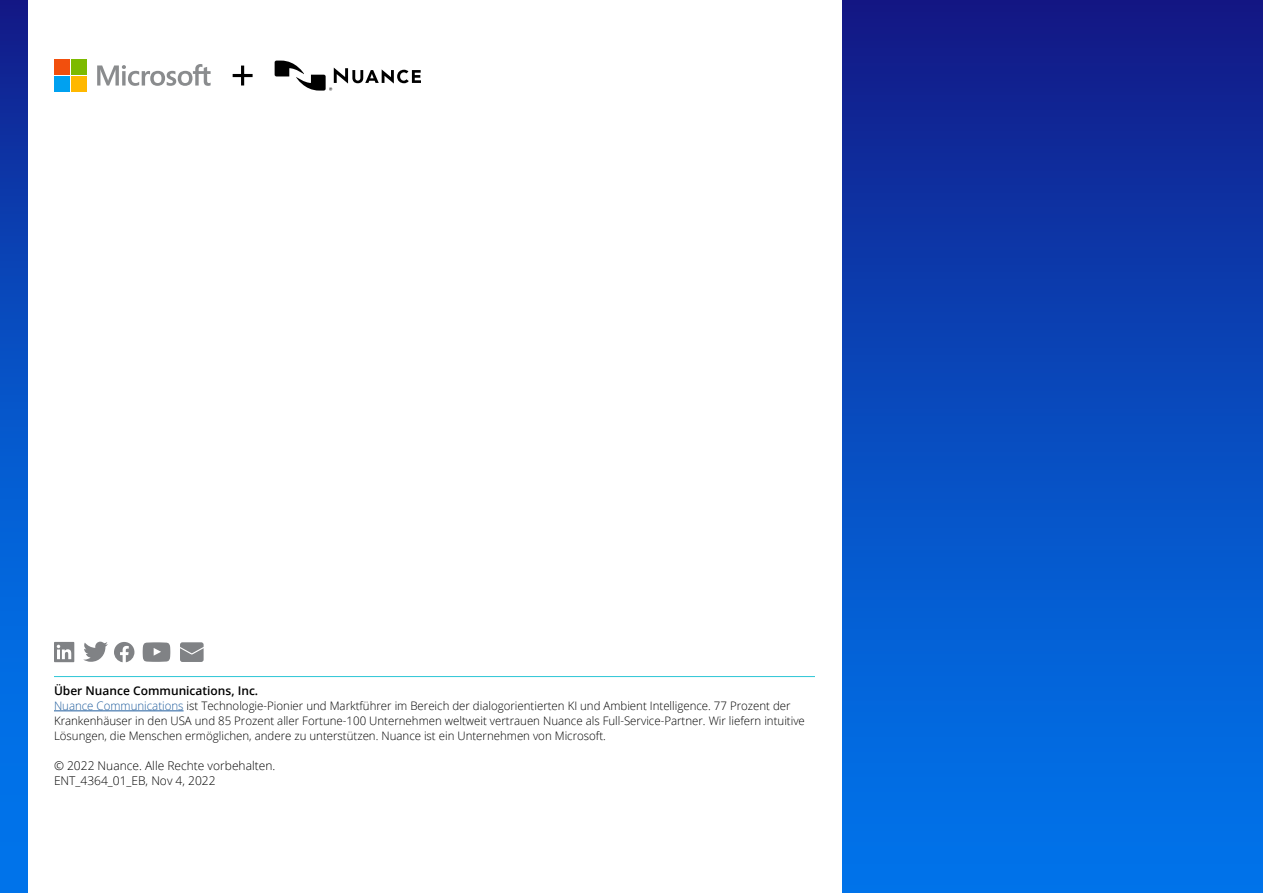
<style>
.page{position:relative;width:1263px;height:893px;background:#fff}
.page>*{position:absolute;margin:0;border:0;box-sizing:border-box;transform-origin:0 0}
.t1{font:300 12px/15px "Open Sans";color:#000}
.t2{font:600 12px "Open Sans";color:#000}
.t3{font:300 11.7px/15px "Open Sans";color:#000}
.s1{color:#215e9e}
</style>
<div class="page">
<div style="left:842px;top:0;width:421px;height:893px;background:linear-gradient(to bottom,#121b89,#007bf2)"></div>
<svg style="left:0;top:0;width:27px;height:893px;background:#0653c6"></svg>
<svg style="left:54px;top:642px;width:20px;height:20px"></svg>
<svg style="left:83px;top:642px;width:25px;height:20px"></svg>
<svg style="left:114px;top:642px;width:20px;height:20px"></svg>
<svg style="left:143px;top:642px;width:27px;height:20px"></svg>
<svg style="left:180px;top:642px;width:24px;height:20px"></svg>
<svg style="left:233px;top:66px;width:20px;height:19px"></svg>
<svg style="left:275px;top:61px;width:146px;height:30px"></svg>
<svg style="left:97px;top:64px;width:114px;height:22px"></svg>
<div style="left:54px;top:59px;width:15px;height:15px;background:#f24f0d"></div>
<div style="left:71px;top:59px;width:16px;height:15px;background:#7dba00"></div>
<div style="left:54px;top:76px;width:15px;height:16px;background:#00a1f0"></div>
<div style="left:71px;top:76px;width:16px;height:16px;background:#ffb800"></div>
<hr style="left:54px;top:676px;width:761px;height:1px;background:#2dc6d6">
<hr style="left:54px;top:711px;width:130px;height:1px;background:#215e9e">
<p class="t2" style="left:54px;top:682px;width:206px">Über Nuance Communications, Inc.</p>
<p class="t3" style="left:54px;top:698px;width:752px"><span class="s1">Nuance Communications</span> ist Technologie-Pionier und Marktführer im Bereich der dialogorientierten KI und Ambient Intelligence. 77 Prozent der<br>Krankenhäuser in den USA und 85 Prozent aller Fortune-100 Unternehmen weltweit vertrauen Nuance als Full-Service-Partner. Wir liefern intuitive<br>Lösungen, die Menschen ermöglichen, andere zu unterstützen. Nuance ist ein Unternehmen von Microsoft.</p>
<p class="t1" style="left:54px;top:758px;width:223px">© 2022 Nuance. Alle Rechte vorbehalten.<br>ENT_4364_01_EB, Nov 4, 2022</p>
</div>
